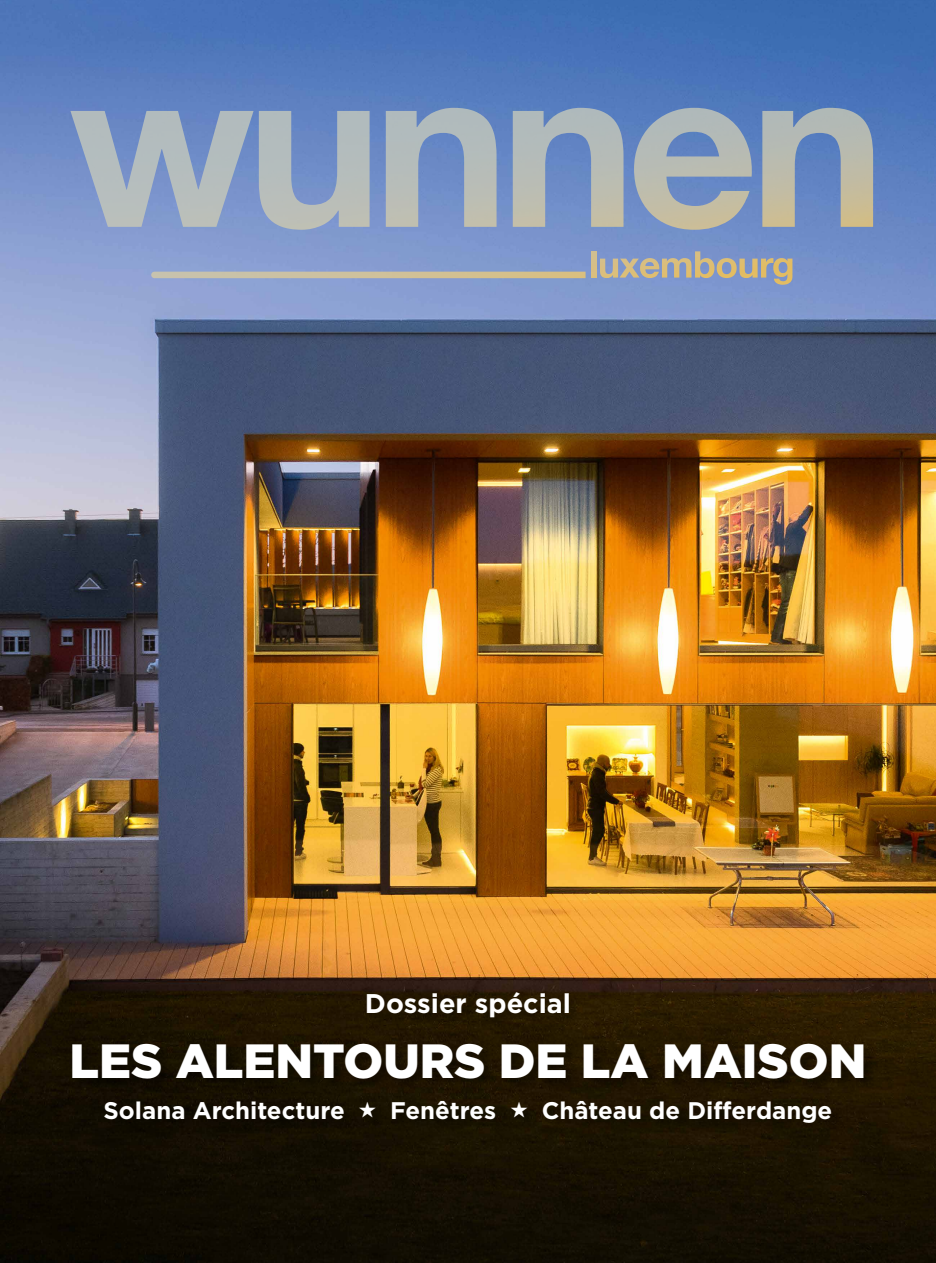
<style>
.page{position:relative;width:936px;height:1263px;background:#fff}
.page>*{position:absolute;margin:0;border:0;box-sizing:border-box;transform-origin:0 0}
.t1{font:900 48px "Gotham";color:#fff}
.t2{font:700 27px "Gotham";color:#fff}
.t3{font:700 24px "Gotham";color:#fff}
</style>
<div class="page">
<img style="left:0;top:0;width:935px;height:1263px">
<svg style="left:70px;top:111px;width:183px;height:116px;background:#98a9c2"></svg>
<svg style="left:259px;top:111px;width:110px;height:119px;background:#9cabbf"></svg>
<svg style="left:386px;top:108px;width:110px;height:119px;background:#9baabd"></svg>
<svg style="left:512px;top:108px;width:111px;height:119px;background:#99a8bb"></svg>
<svg style="left:762px;top:108px;width:111px;height:119px;background:#99a5b1"></svg>
<svg style="left:634px;top:108px;width:118px;height:122px;background:#98a6b6"></svg>
<div style="left:591px;top:251px;width:5px;height:27px;background:#d6bf87"></div>
<svg style="left:600px;top:251px;width:192px;height:34px;background:#9ca1ad"></svg>
<svg style="left:151px;top:272px;width:434px;height:6px;background:#cfc099"></svg>
<div style="left:70px;top:1041px;width:808px;height:96px;background:#000;opacity:.45"></div>
<div style="left:364px;top:991px;width:219px;height:41px;background:#231700"></div>
<svg style="left:345px;top:1101px;width:57px;height:19px"></svg>
<svg style="left:496px;top:1101px;width:57px;height:19px"></svg>
<p class="t2" style="left:365px;top:986px;width:208px">Dossier spécial</p>
<h1 class="t1" style="left:69px;top:1027px;width:798px">LES ALENTOURS DE LA MAISON</h1>
<p class="t3" style="left:104px;top:1095px;width:242px">Solana Architecture</p>
<p class="t3" style="left:390px;top:1095px;width:108px">Fenêtres</p>
<p class="t3" style="left:541px;top:1095px;width:292px">Château de Differdange</p>
</div>
